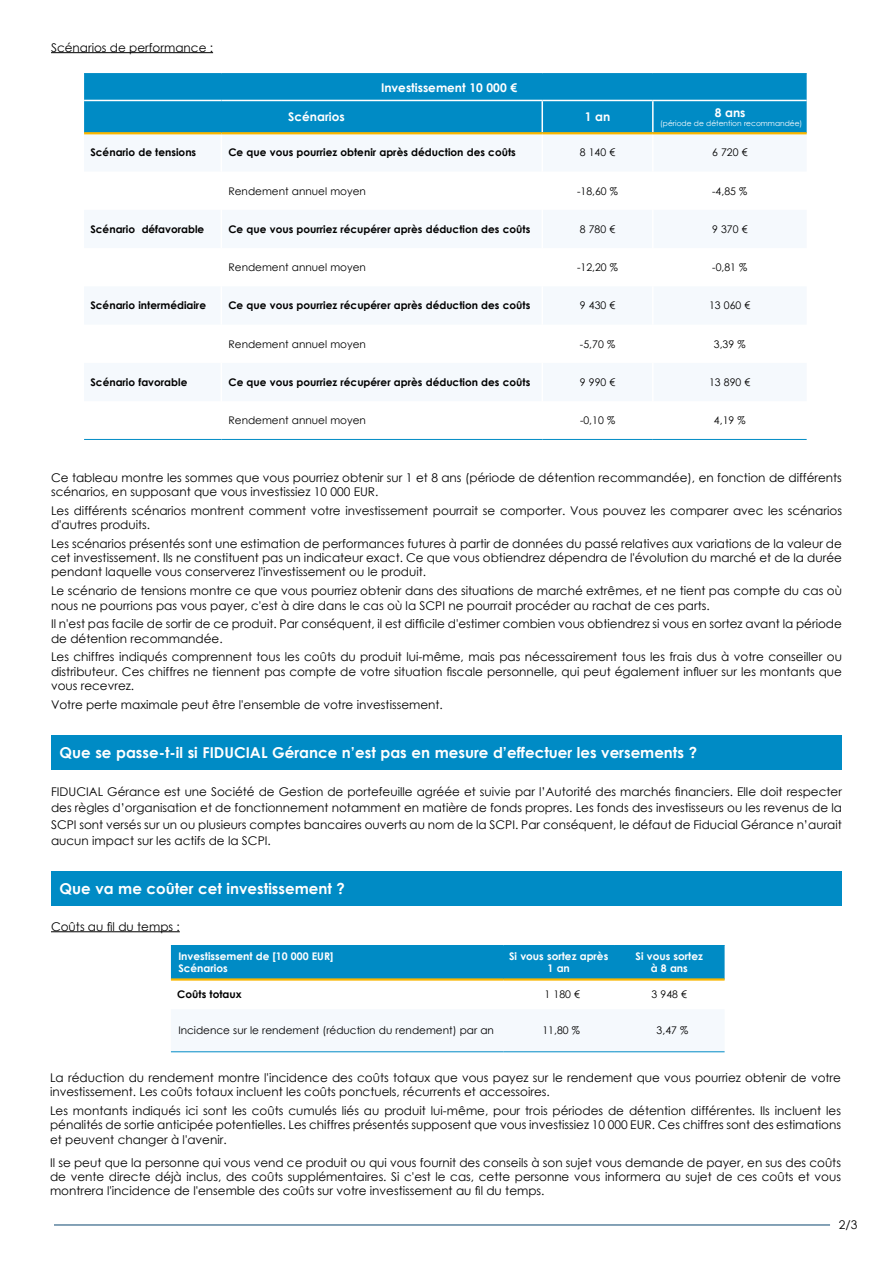
<style>
.page{position:relative;width:893px;height:1263px;background:#fff}
.page>*{position:absolute;margin:0;border:0;box-sizing:border-box;transform-origin:0 0}
.t1{font:700 15px "Century Gothic";color:#fff}
.t2{font:12px/14.4px "Century Gothic";color:#000;text-align:justify}
.t3{font:700 12px "Century Gothic";color:#fff}
.t4{font:700 10.5px "Century Gothic";color:#000}
.t5{font:10.5px "Century Gothic";color:#000}
.t6{font:700 10.5px/12px "Century Gothic";color:#fff;text-align:center}
.t7{font:7.5px "Century Gothic";color:#fff}
</style>
<div class="page">
<hr style="left:54px;top:1224px;width:776px;height:2px;background:#5d849f">
<hr style="left:51px;top:931px;width:129px;height:1px;background:#000">
<hr style="left:51px;top:52px;width:162px;height:1px;background:#000">
<div style="left:51px;top:736px;width:791px;height:34px;background:#008bc5"></div>
<div style="left:51px;top:871px;width:791px;height:34px;background:#008bc5"></div>
<div style="left:84px;top:74px;width:723px;height:58px;background:#008bc5"></div>
<hr style="left:541px;top:101px;width:2px;height:31px;background:#fff">
<hr style="left:652px;top:101px;width:2px;height:31px;background:#fff">
<hr style="left:84px;top:132px;width:137px;height:2px;background:#fab600">
<hr style="left:221px;top:132px;width:321px;height:2px;background:#fab600">
<hr style="left:542px;top:132px;width:111px;height:2px;background:#fab600">
<hr style="left:653px;top:132px;width:154px;height:2px;background:#fab600">
<hr style="left:84px;top:73px;width:137px;height:1px;background:#008bc5">
<hr style="left:221px;top:73px;width:321px;height:1px;background:#008bc5">
<hr style="left:542px;top:73px;width:111px;height:1px;background:#008bc5">
<hr style="left:653px;top:73px;width:154px;height:1px;background:#008bc5">
<hr style="left:84px;top:100px;width:137px;height:1px;background:#fff">
<hr style="left:221px;top:100px;width:321px;height:1px;background:#fff">
<hr style="left:542px;top:100px;width:111px;height:1px;background:#fff">
<hr style="left:653px;top:100px;width:154px;height:1px;background:#fff">
<hr style="left:84px;top:439px;width:137px;height:1px;background:#008bc5">
<hr style="left:221px;top:439px;width:321px;height:1px;background:#008bc5">
<hr style="left:542px;top:439px;width:111px;height:1px;background:#008bc5">
<hr style="left:653px;top:439px;width:154px;height:1px;background:#008bc5">
<div style="left:171px;top:946px;width:554px;height:32px;background:#008bc5"></div>
<hr style="left:171px;top:945px;width:332px;height:1px;background:#008bc5">
<hr style="left:503px;top:945px;width:111px;height:1px;background:#008bc5">
<hr style="left:614px;top:945px;width:111px;height:1px;background:#008bc5">
<hr style="left:171px;top:978px;width:332px;height:3px;background:#fab600">
<hr style="left:503px;top:978px;width:111px;height:3px;background:#fab600">
<hr style="left:614px;top:978px;width:111px;height:3px;background:#fab600">
<hr style="left:171px;top:1051px;width:332px;height:1px;background:#008bc5">
<hr style="left:503px;top:1051px;width:111px;height:1px;background:#008bc5">
<hr style="left:614px;top:1051px;width:111px;height:1px;background:#008bc5">
<p class="t2" style="left:51px;top:40px;width:164px">Scénarios de performance :</p>
<p class="t3" style="left:381px;top:78px;width:138px">Investissement 10 000 €</p>
<p class="t3" style="left:288px;top:108px;width:58px">Scénarios</p>
<p class="t3" style="left:585px;top:108px;width:27px">1 an</p>
<p class="t3" style="left:715px;top:103px;width:32px">8 ans</p>
<p class="t7" style="left:660px;top:118px;width:144px">(période de détention recommandée)</p>
<p class="t4" style="left:90px;top:145px;width:107px">Scénario de tensions</p>
<p class="t4" style="left:228px;top:145px;width:289px">Ce que vous pourriez obtenir après déduction des coûts</p>
<p class="t5" style="left:580px;top:145px;width:37px">8 140 €</p>
<p class="t5" style="left:712px;top:145px;width:37px">6 720 €</p>
<p class="t5" style="left:228px;top:183px;width:139px">Rendement annuel moyen</p>
<p class="t5" style="left:577px;top:183px;width:43px">-18,60 %</p>
<p class="t5" style="left:712px;top:183px;width:37px">-4,85 %</p>
<p class="t4" style="left:90px;top:221px;width:115px">Scénario défavorable</p>
<p class="t4" style="left:228px;top:221px;width:303px">Ce que vous pourriez récupérer après déduction des coûts</p>
<p class="t5" style="left:580px;top:222px;width:37px">8 780 €</p>
<p class="t5" style="left:712px;top:222px;width:37px">9 370 €</p>
<p class="t5" style="left:228px;top:260px;width:139px">Rendement annuel moyen</p>
<p class="t5" style="left:577px;top:260px;width:43px">-12,20 %</p>
<p class="t5" style="left:712px;top:260px;width:37px">-0,81 %</p>
<p class="t4" style="left:90px;top:298px;width:117px">Scénario intermédiaire</p>
<p class="t4" style="left:228px;top:298px;width:303px">Ce que vous pourriez récupérer après déduction des coûts</p>
<p class="t5" style="left:580px;top:298px;width:37px">9 430 €</p>
<p class="t5" style="left:709px;top:298px;width:43px">13 060 €</p>
<p class="t5" style="left:228px;top:337px;width:139px">Rendement annuel moyen</p>
<p class="t5" style="left:580px;top:337px;width:37px">-5,70 %</p>
<p class="t5" style="left:714px;top:337px;width:33px">3,39 %</p>
<p class="t4" style="left:90px;top:374px;width:98px">Scénario favorable</p>
<p class="t4" style="left:228px;top:374px;width:303px">Ce que vous pourriez récupérer après déduction des coûts</p>
<p class="t5" style="left:580px;top:375px;width:37px">9 990 €</p>
<p class="t5" style="left:709px;top:375px;width:43px">13 890 €</p>
<p class="t5" style="left:228px;top:413px;width:139px">Rendement annuel moyen</p>
<p class="t5" style="left:580px;top:413px;width:37px">-0,10 %</p>
<p class="t5" style="left:714px;top:413px;width:33px">4,19 %</p>
<p class="t2" style="left:51px;top:470px;width:792px">Ce tableau montre les sommes que vous pourriez obtenir sur 1 et 8 ans (période de détention recommandée), en fonction de différents scénarios, en supposant que vous investissiez 10 000 EUR.</p>
<p class="t2" style="left:51px;top:503px;width:792px">Les différents scénarios montrent comment votre investissement pourrait se comporter. Vous pouvez les comparer avec les scénarios d'autres produits.</p>
<p class="t2" style="left:51px;top:536px;width:792px">Les scénarios présentés sont une estimation de performances futures à partir de données du passé relatives aux variations de la valeur de cet investissement. Ils ne constituent pas un indicateur exact. Ce que vous obtiendrez dépendra de l'évolution du marché et de la durée pendant laquelle vous conserverez l'investissement ou le produit.</p>
<p class="t2" style="left:51px;top:583px;width:792px">Le scénario de tensions montre ce que vous pourriez obtenir dans des situations de marché extrêmes, et ne tient pas compte du cas où nous ne pourrions pas vous payer, c'est à dire dans le cas où la SCPI ne pourrait procéder au rachat de ces parts.</p>
<p class="t2" style="left:51px;top:616px;width:792px">Il n'est pas facile de sortir de ce produit. Par conséquent, il est difficile d'estimer combien vous obtiendrez si vous en sortez avant la période de détention recommandée.</p>
<p class="t2" style="left:51px;top:649px;width:792px">Les chiffres indiqués comprennent tous les coûts du produit lui-même, mais pas nécessairement tous les frais dus à votre conseiller ou distributeur. Ces chiffres ne tiennent pas compte de votre situation fiscale personnelle, qui peut également influer sur les montants que vous recevrez.</p>
<p class="t2" style="left:51px;top:697px;width:393px">Votre perte maximale peut être l'ensemble de votre investissement.</p>
<p class="t1" style="left:60px;top:741px;width:639px">Que se passe-t-il si FIDUCIAL Gérance n’est pas en mesure d’effectuer les versements ?</p>
<p class="t2" style="left:51px;top:783px;width:792px;line-height:16.5px">FIDUCIAL Gérance est une Société de Gestion de portefeuille agréée et suivie par l’Autorité des marchés financiers. Elle doit respecter des règles d’organisation et de fonctionnement notamment en matière de fonds propres. Les fonds des investisseurs ou les revenus de la SCPI sont versés sur un ou plusieurs comptes bancaires ouverts au nom de la SCPI. Par conséquent, le défaut de Fiducial Gérance n’aurait aucun impact sur les actifs de la SCPI.</p>
<p class="t1" style="left:60px;top:877px;width:287px">Que va me coûter cet investissement ?</p>
<p class="t2" style="left:51px;top:919px;width:130px">Coûts au fil du temps :</p>
<p class="t6" style="left:178px;top:950px;width:157px;text-align:left">Investissement de [10 000 EUR]<br>Scénarios</p>
<p class="t6" style="left:509px;top:950px;width:101px">Si vous sortez après<br>1 an</p>
<p class="t6" style="left:636px;top:950px;width:69px">Si vous sortez à 8 ans</p>
<p class="t4" style="left:177px;top:986px;width:66px">Coûts totaux</p>
<p class="t5" style="left:544px;top:987px;width:37px">1 180 €</p>
<p class="t5" style="left:652px;top:987px;width:37px">3 948 €</p>
<p class="t5" style="left:178px;top:1023px;width:317px">Incidence sur le rendement (réduction du rendement) par an</p>
<p class="t5" style="left:542px;top:1023px;width:39px">11,80 %</p>
<p class="t5" style="left:657px;top:1023px;width:33px">3,47 %</p>
<p class="t2" style="left:50px;top:1070px;width:792px">La réduction du rendement montre l'incidence des coûts totaux que vous payez sur le rendement que vous pourriez obtenir de votre investissement. Les coûts totaux incluent les coûts ponctuels, récurrents et accessoires.</p>
<p class="t2" style="left:50px;top:1103px;width:792px">Les montants indiqués ici sont les coûts cumulés liés au produit lui-même, pour trois périodes de détention différentes. Ils incluent les pénalités de sortie anticipée potentielles. Les chiffres présentés supposent que vous investissiez 10 000 EUR. Ces chiffres sont des estimations et peuvent changer à l'avenir.</p>
<p class="t2" style="left:50px;top:1155px;width:792px">Il se peut que la personne qui vous vend ce produit ou qui vous fournit des conseils à son sujet vous demande de payer, en sus des coûts de vente directe déjà inclus, des coûts supplémentaires. Si c'est le cas, cette personne vous informera au sujet de ces coûts et vous montrera l'incidence de l'ensemble des coûts sur votre investissement au fil du temps.</p>
<p class="t2" style="left:839px;top:1218px;width:20px">2/3</p>
</div>
